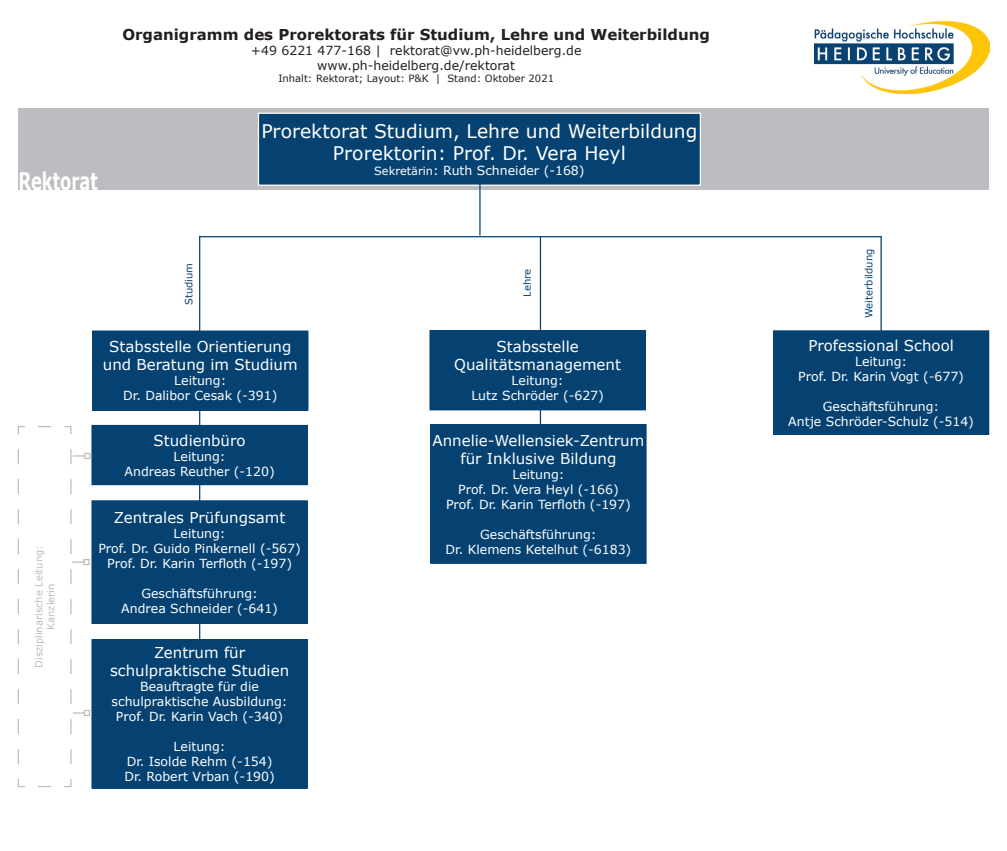
<style>
.page{position:relative;width:1007px;height:851px;background:#fff}
.page>*{position:absolute;margin:0;border:0;box-sizing:border-box;transform-origin:0 0}
.t1{font:700 24.38px "Verdana";color:#fff;scale:.67 1}
.t2{font:18.75px "Verdana";color:#fff}
.t3{font:15px/18px "Verdana";color:#fff;text-align:center}
.t4{font:700 15px "Verdana";color:#231f20}
.t5{font:12.5px "Verdana";color:#fff}
.t6{font:12.5px "Verdana";color:#231f20}
.t7{font:10px "Verdana";color:#231f20}
.t8{font:10px "Verdana";color:#bcbdc0}
.t9{font:10px "Verdana";color:#054272}
.s1{font-size:11.25px}
</style>
<div class="page">
<hr style="left:880px;top:236px;width:1px;height:166px;background:#054272">
<hr style="left:199px;top:236px;width:1px;height:518px;background:#054272">
<hr style="left:539px;top:237px;width:2px;height:197px;background:#054272">
<div style="left:18px;top:108px;width:970px;height:81px;background:#bcbdc0"></div>
<div style="left:258px;top:113px;width:442px;height:72px;background:#054272"></div>
<div style="left:258px;top:113px;width:443px;height:73px;border:1px solid #fff"></div>
<img style="left:814px;top:21px;width:175px;height:72px">
<hr style="left:479px;top:178px;width:1px;height:57px;background:#054272">
<hr style="left:200px;top:236px;width:681px;height:1px;background:#054272">
<div style="left:773px;top:331px;width:215px;height:103px;background:#054272"></div>
<div style="left:772px;top:330px;width:217px;height:104px;border:1px solid #054272"></div>
<div style="left:92px;top:425px;width:215px;height:59px;background:#054272"></div>
<div style="left:91px;top:425px;width:217px;height:60px;border:1px solid #054272"></div>
<div style="left:92px;top:639px;width:215px;height:149px;background:#054272"></div>
<div style="left:91px;top:639px;width:217px;height:149px;border:1px solid #054272"></div>
<div style="left:92px;top:501px;width:215px;height:122px;background:#054272"></div>
<div style="left:91px;top:500px;width:217px;height:123px;border:1px solid #054272"></div>
<svg style="left:17px;top:426px;width:73px;height:361px"></svg>
<div style="left:84px;top:709px;width:6px;height:7px;border:1px solid #bcbdc0"></div>
<div style="left:430px;top:330px;width:215px;height:79px;background:#054272"></div>
<div style="left:429px;top:330px;width:216px;height:80px;border:1px solid #054272"></div>
<div style="left:431px;top:424px;width:215px;height:139px;background:#054272"></div>
<div style="left:430px;top:424px;width:216px;height:140px;border:1px solid #054272"></div>
<div style="left:93px;top:331px;width:215px;height:79px;background:#054272"></div>
<div style="left:92px;top:330px;width:216px;height:81px;border:1px solid #054272"></div>
<p class="t1" style="left:18px;top:164px;width:120px">Rektorat</p>
<p class="t4" style="left:122px;top:24px;width:589px">Organigramm des Prorektorats für Studium, Lehre und Weiterbildung</p>
<p class="t6" style="left:251px;top:42px;width:332px">+49 6221 477-168 | rektorat@vw.ph-heidelberg.de</p>
<p class="t6" style="left:317px;top:57px;width:199px">www.ph-heidelberg.de/rektorat</p>
<p class="t7" style="left:278px;top:71px;width:277px">Inhalt: Rektorat; Layout: P&amp;K | Stand: Oktober 2021</p>
<p class="t2" style="left:261px;top:118px;width:437px">Prorektorat Studium, Lehre und Weiterbildung</p>
<p class="t2" style="left:333px;top:140px;width:294px">Prorektorin: Prof. Dr. Vera Heyl</p>
<p class="t5" style="left:374px;top:162px;width:212px"><span class="s1">Sekretärin</span>: Ruth Schneider (-168)</p>
<p class="t9" style="left:182px;top:305px;width:44px;rotate:-90deg">Studium</p>
<p class="t9" style="left:520px;top:296px;width:30px;rotate:-90deg">Lehre</p>
<p class="t8" style="left:32px;top:667px;width:124px;rotate:-90deg">Disziplinarische Leitung:</p>
<p class="t8" style="left:44px;top:629px;width:48px;rotate:-90deg">Kanzlerin</p>
<p class="t3" style="left:103px;top:338px;width:196px">Stabsstelle Orientierung und Beratung im Studium</p>
<p class="t5" style="left:174px;top:372px;width:54px">Leitung:</p>
<p class="t5" style="left:123px;top:387px;width:156px">Dr. Dalibor Cesak (-391)</p>
<p class="t3" style="left:154px;top:431px;width:93px">Studienbüro</p>
<p class="t5" style="left:173px;top:447px;width:54px">Leitung:</p>
<p class="t5" style="left:124px;top:462px;width:152px">Andreas Reuther (-120)</p>
<p class="t3" style="left:114px;top:508px;width:173px">Zentrales Prüfungsamt</p>
<p class="t5" style="left:173px;top:524px;width:54px">Leitung:</p>
<p class="t5" style="left:98px;top:539px;width:204px">Prof. Dr. Guido Pinkernell (-567)</p>
<p class="t5" style="left:107px;top:554px;width:186px">Prof. Dr. Karin Terfloth (-197)</p>
<p class="t5" style="left:141px;top:584px;width:118px">Geschäftsführung:</p>
<p class="t5" style="left:121px;top:599px;width:158px">Andrea Schneider (-641)</p>
<p class="t3" style="left:154px;top:643px;width:93px">Zentrum für</p>
<p class="t3" style="left:110px;top:661px;width:181px">schulpraktische Studien</p>
<p class="t5" style="left:140px;top:678px;width:120px">Beauftragte für die</p>
<p class="t5" style="left:112px;top:693px;width:177px">schulpraktische Ausbildung:</p>
<p class="t5" style="left:116px;top:708px;width:169px">Prof. Dr. Karin Vach (-340)</p>
<p class="t5" style="left:173px;top:738px;width:54px">Leitung:</p>
<p class="t5" style="left:127px;top:753px;width:147px">Dr. Isolde Rehm (-154)</p>
<p class="t5" style="left:124px;top:768px;width:152px">Dr. Robert Vrban (-190)</p>
<p class="t3" style="left:496px;top:337px;width:84px">Stabsstelle</p>
<p class="t3" style="left:454px;top:355px;width:168px">Qualitätsmanagement</p>
<p class="t5" style="left:511px;top:372px;width:54px">Leitung:</p>
<p class="t5" style="left:471px;top:387px;width:134px">Lutz Schröder (-627)</p>
<p class="t3" style="left:432px;top:431px;width:213px">Annelie-Wellensiek-Zentrum für Inklusive Bildung</p>
<p class="t5" style="left:512px;top:465px;width:54px">Leitung:</p>
<p class="t5" style="left:458px;top:480px;width:162px">Prof. Dr. Vera Heyl (-166)</p>
<p class="t5" style="left:446px;top:495px;width:186px">Prof. Dr. Karin Terfloth (-197)</p>
<p class="t5" style="left:480px;top:525px;width:118px">Geschäftsführung:</p>
<p class="t5" style="left:445px;top:540px;width:187px">Dr. Klemens Ketelhut (-6183)</p>
<p class="t9" style="left:861px;top:318px;width:71px;rotate:-90deg">Weiterbildung</p>
<p class="t3" style="left:808px;top:336px;width:147px">Professional School</p>
<p class="t5" style="left:854px;top:352px;width:54px">Leitung:</p>
<p class="t5" style="left:798px;top:367px;width:167px">Prof. Dr. Karin Vogt (-677)</p>
<p class="t5" style="left:822px;top:397px;width:118px">Geschäftsführung:</p>
<p class="t5" style="left:788px;top:412px;width:187px">Antje Schröder-Schulz (-514)</p>
</div>
